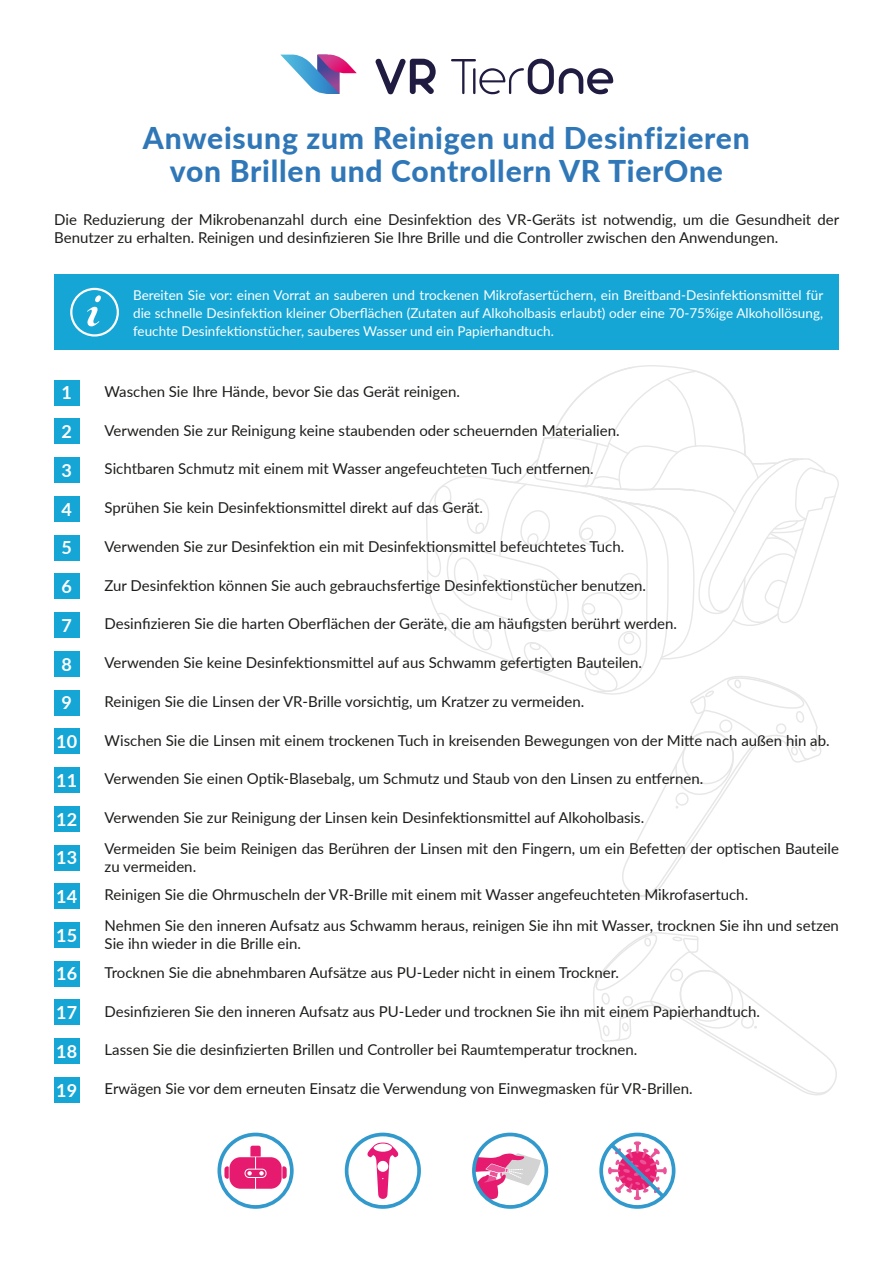
<style>
.page{position:relative;width:893px;height:1263px;background:#fff}
.page>*{position:absolute;margin:0;border:0;box-sizing:border-box;transform-origin:0 0}
.t1{font:800 30px/33px "Lato";letter-spacing:.025em;color:#3077b8;text-align:center}
.t2{font:700 18px/38.7px "Lato";color:#fff}
.t3{font:15px/18px "Lato";color:#1d1d1b}
.t4{font:13.5px/18px "Lato";color:#fff;text-align:justify}
</style>
<div class="page">
<svg style="left:593px;top:932px;width:241px;height:164px"></svg>
<div style="left:672px;top:936px;width:11px;height:5px;border:1px solid #e7e7e7;border-radius:50%"></div>
<svg style="left:426px;top:365px;width:413px;height:532px"></svg>
<svg style="left:281px;top:55px;width:36px;height:37px"></svg>
<svg style="left:317px;top:55px;width:40px;height:39px"></svg>
<svg style="left:376px;top:59px;width:60px;height:35px"></svg>
<svg style="left:451px;top:58px;width:162px;height:37px"></svg>
<div style="left:54px;top:380px;width:26px;height:25px;background:#15a6d6"></div>
<div style="left:54px;top:612px;width:26px;height:26px;background:#15a6d6"></div>
<div style="left:54px;top:845px;width:26px;height:25px;background:#15a6d6"></div>
<div style="left:54px;top:457px;width:26px;height:26px;background:#15a6d6"></div>
<div style="left:54px;top:690px;width:26px;height:25px;background:#15a6d6"></div>
<div style="left:54px;top:922px;width:26px;height:26px;background:#15a6d6"></div>
<div style="left:54px;top:535px;width:26px;height:25px;background:#15a6d6"></div>
<div style="left:54px;top:767px;width:26px;height:26px;background:#15a6d6"></div>
<div style="left:54px;top:1000px;width:26px;height:25px;background:#15a6d6"></div>
<div style="left:54px;top:419px;width:26px;height:25px;background:#15a6d6"></div>
<div style="left:54px;top:651px;width:26px;height:26px;background:#15a6d6"></div>
<div style="left:54px;top:883px;width:26px;height:26px;background:#15a6d6"></div>
<div style="left:54px;top:496px;width:26px;height:26px;background:#15a6d6"></div>
<div style="left:54px;top:728px;width:26px;height:26px;background:#15a6d6"></div>
<div style="left:54px;top:961px;width:26px;height:25px;background:#15a6d6"></div>
<div style="left:54px;top:574px;width:26px;height:25px;background:#15a6d6"></div>
<div style="left:54px;top:806px;width:26px;height:25px;background:#15a6d6"></div>
<div style="left:54px;top:1038px;width:26px;height:26px;background:#15a6d6"></div>
<div style="left:54px;top:1077px;width:26px;height:26px;background:#15a6d6"></div>
<div style="left:54px;top:274px;width:785px;height:76px;background:#15a6d6"></div>
<div style="left:70px;top:288px;width:49px;height:49px;border:2px solid #fff;border-radius:50%"></div>
<svg style="left:87px;top:295px;width:14px;height:31px"></svg>
<svg style="left:599px;top:1132px;width:76px;height:77px"></svg>
<svg style="left:345px;top:1132px;width:76px;height:77px"></svg>
<svg style="left:217px;top:1132px;width:77px;height:77px"></svg>
<svg style="left:472px;top:1132px;width:76px;height:77px"></svg>
<h1 class="t1" style="left:143px;top:120px;width:608px">Anweisung zum Reinigen und Desinfizieren von Brillen und Controllern VR TierOne</h1>
<p class="t3" style="left:54px;top:210px;width:786px">Die Reduzierung der Mikrobenanzahl durch eine Desinfektion des VR-Geräts ist notwendig, um die Gesundheit der<br>Benutzer zu erhalten. Reinigen und desinfizieren Sie Ihre Brille und die Controller zwischen den Anwendungen.</p>
<p class="t4" style="left:133px;top:285px;width:692px">Bereiten Sie vor: einen Vorrat an sauberen und trockenen Mikrofasertüchern, ein Breitband-Desinfektionsmittel für die schnelle Desinfektion kleiner Oberflächen (Zutaten auf Alkoholbasis erlaubt) oder eine 70-75%ige Alkohollösung, feuchte Desinfektionstücher, sauberes Wasser und ein Papierhandtuch.</p>
<p class="t2" style="left:62px;top:373px;width:12px">1</p>
<p class="t3" style="left:105px;top:382px;width:357px">Waschen Sie Ihre Hände, bevor Sie das Gerät reinigen.</p>
<p class="t2" style="left:62px;top:411px;width:12px">2</p>
<p class="t3" style="left:105px;top:420px;width:516px">Verwenden Sie zur Reinigung keine staubenden oder scheuernden Materialien.</p>
<p class="t2" style="left:62px;top:450px;width:12px">3</p>
<p class="t3" style="left:105px;top:459px;width:491px">Sichtbaren Schmutz mit einem mit Wasser angefeuchteten Tuch entfernen.</p>
<p class="t2" style="left:62px;top:489px;width:12px">4</p>
<p class="t3" style="left:105px;top:498px;width:380px">Sprühen Sie kein Desinfektionsmittel direkt auf das Gerät.</p>
<p class="t2" style="left:62px;top:528px;width:12px">5</p>
<p class="t3" style="left:105px;top:537px;width:521px">Verwenden Sie zur Desinfektion ein mit Desinfektionsmittel befeuchtetes Tuch.</p>
<p class="t2" style="left:62px;top:566px;width:12px">6</p>
<p class="t3" style="left:105px;top:575px;width:543px">Zur Desinfektion können Sie auch gebrauchsfertige Desinfektionstücher benutzen.</p>
<p class="t2" style="left:62px;top:605px;width:12px">7</p>
<p class="t3" style="left:105px;top:614px;width:574px">Desinfizieren Sie die harten Oberflächen der Geräte, die am häufigsten berührt werden.</p>
<p class="t2" style="left:62px;top:644px;width:12px">8</p>
<p class="t3" style="left:105px;top:653px;width:539px">Verwenden Sie keine Desinfektionsmittel auf aus Schwamm gefertigten Bauteilen.</p>
<p class="t2" style="left:62px;top:683px;width:12px">9</p>
<p class="t3" style="left:105px;top:692px;width:481px">Reinigen Sie die Linsen der VR-Brille vorsichtig, um Kratzer zu vermeiden.</p>
<p class="t2" style="left:56px;top:721px;width:22px">10</p>
<p class="t3" style="left:105px;top:730px;width:727px">Wischen Sie die Linsen mit einem trockenen Tuch in kreisenden Bewegungen von der Mitte nach außen hin ab.</p>
<p class="t2" style="left:56px;top:760px;width:22px">11</p>
<p class="t3" style="left:105px;top:769px;width:600px">Verwenden Sie einen Optik-Blasebalg, um Schmutz und Staub von den Linsen zu entfernen.</p>
<p class="t2" style="left:56px;top:799px;width:22px">12</p>
<p class="t3" style="left:105px;top:808px;width:541px">Verwenden Sie zur Reinigung der Linsen kein Desinfektionsmittel auf Alkoholbasis.</p>
<p class="t2" style="left:56px;top:837px;width:22px">13</p>
<p class="t3" style="left:105px;top:839px;width:736px">Vermeiden Sie beim Reinigen das Berühren der Linsen mit den Fingern, um ein Befetten der optischen Bauteile zu vermeiden.</p>
<p class="t2" style="left:56px;top:876px;width:22px">14</p>
<p class="t3" style="left:105px;top:885px;width:645px">Reinigen Sie die Ohrmuscheln der VR-Brille mit einem mit Wasser angefeuchteten Mikrofasertuch.</p>
<p class="t2" style="left:56px;top:915px;width:22px">15</p>
<p class="t3" style="left:105px;top:916px;width:736px">Nehmen Sie den inneren Aufsatz aus Schwamm heraus, reinigen Sie ihn mit Wasser, trocknen Sie ihn und setzen<br>Sie ihn wieder in die Brille ein.</p>
<p class="t2" style="left:56px;top:954px;width:22px">16</p>
<p class="t3" style="left:105px;top:963px;width:516px">Trocknen Sie die abnehmbaren Aufsätze aus PU-Leder nicht in einem Trockner.</p>
<p class="t2" style="left:56px;top:992px;width:22px">17</p>
<p class="t3" style="left:105px;top:1001px;width:657px">Desinfizieren Sie den inneren Aufsatz aus PU-Leder und trocknen Sie ihn mit einem Papierhandtuch.</p>
<p class="t2" style="left:56px;top:1031px;width:22px">18<br>19</p>
<p class="t3" style="left:105px;top:1040px;width:534px">Lassen Sie die desinfizierten Brillen und Controller bei Raumtemperatur trocknen.</p>
<p class="t3" style="left:105px;top:1079px;width:589px">Erwägen Sie vor dem erneuten Einsatz die Verwendung von Einwegmasken für VR-Brillen.</p>
</div>
